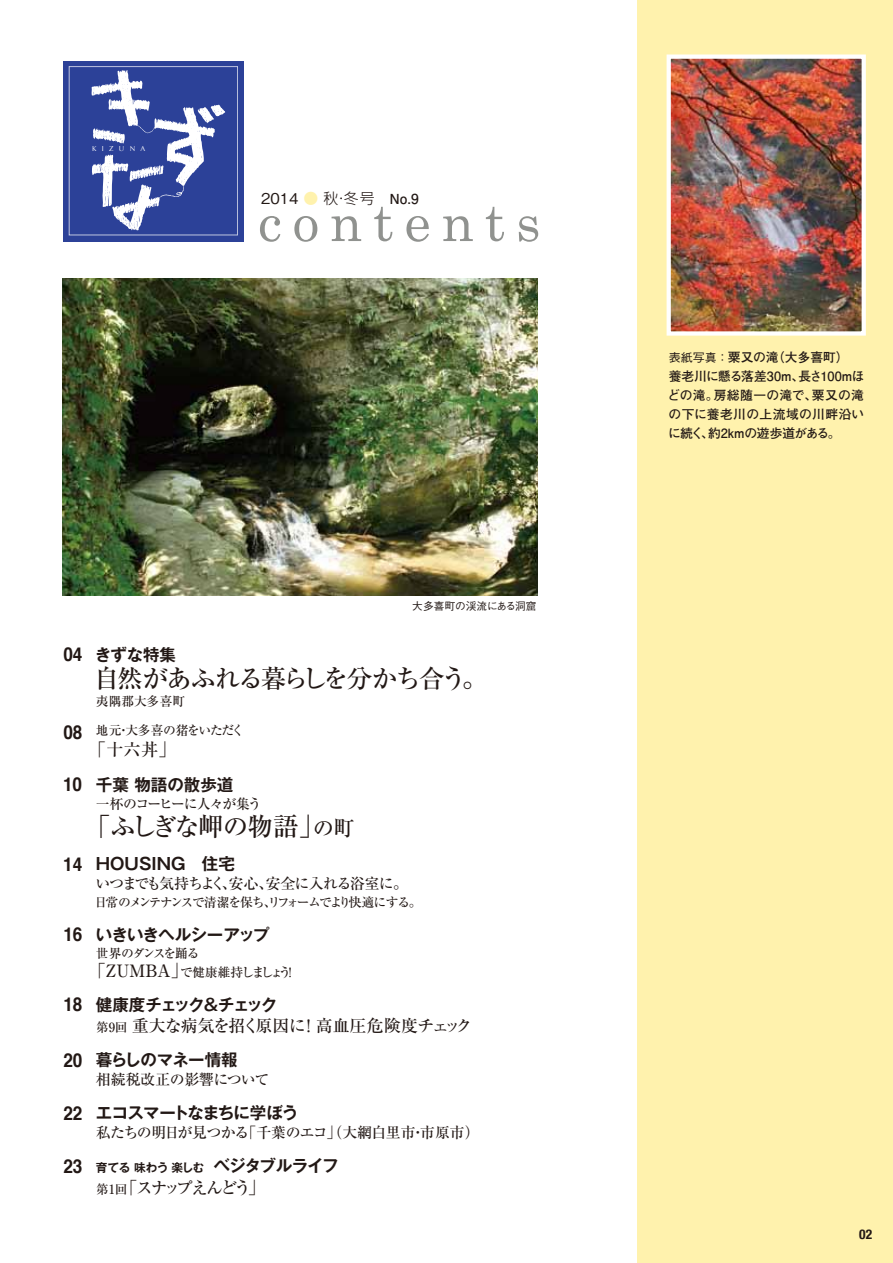
<style>
.page{position:relative;width:893px;height:1263px;background:#fff}
.page>*{position:absolute;margin:0;border:0;box-sizing:border-box;transform-origin:0 0}
.t1{font:53.1px "Century";letter-spacing:.2em;color:#90928f}
.t2{font:500 25.5px "Ryumin Pr 5";letter-spacing:-.08em;color:#221815}
.t3{font:700 19.2px "Helvetica";color:#221815;scale:.9 1}
.t4{font:500 17.55px "Ryumin Pr 5";color:#221815}
.t5{font:500 16.95px "Ryumin Pr 5";letter-spacing:-.055em;color:#221815}
.t6{font:500 16.95px "Ryumin Pr 5";letter-spacing:-.17em;color:#221815}
.t7{font:700 16.5px "Gothic MB101 Pro De";letter-spacing:-.035em;color:#221815}
.t8{font:700 16.5px "Gothic MB101 Pro De";color:#221815}
.t9{font:700 16.5px "Gothic MB101 Pro De";letter-spacing:-.095em;color:#221815}
.t10{font:700 16.5px "Gothic MB101 Pr 5 De";letter-spacing:-.02em;color:#221815}
.t11{font:500 14.85px "Ryumin Pr 5";letter-spacing:-.05em;color:#221815}
.t12{font:500 14.85px "Gothic BBB Pr 5";color:#221815}
.t13{font:500 14.85px "Ryumin Pr 5";letter-spacing:-.03em;color:#221815}
.t14{font:500 13.8px "Ryumin Pr 5";letter-spacing:-.09em;color:#221815}
.t15{font:700 condensed 13.5px "Helvetica Neue";color:#221815}
.t16{font:700 12.75px/19.2px "Futo Go B101 Pr 5";color:#221815}
.t17{font:500 12.75px "Ryumin Pr 5";letter-spacing:-.13em;color:#221815}
.t18{font:500 12.75px/19.2px "Ryumin Pr 5";letter-spacing:-.095em;color:#221815}
.t19{font:500 12.75px "Ryumin Pr 5";letter-spacing:-.055em;color:#221815}
.t20{font:500 12.75px "Ryumin Pr 5";color:#221815}
.t21{font:700 11.7px "Gothic MB101 Pro De";letter-spacing:-.05em;color:#221815}
.t22{font:500 10.65px "Gothic BBB Pr 5";letter-spacing:-.01em;color:#221815}
.t23{font:7.2px "Optima";letter-spacing:.74em;color:#fff}
.s1{color:#fff2ad}
.s2{font-family:"Shin Go Pr 5";font-weight:300}
.s3{font-family:"Futo Go B101 Pr 5";font-weight:700;font-size:13.8px}
.s4{font-size:21.3px}
.s5{font-size:16.95px}
.s6{font-size:12.75px}
.s7{font-size:16.5px}
.s8{font-family:"Gothic BBB Pr 5";font-weight:500;font-size:12px}
</style>
<div class="page">
<div style="left:637px;top:0;width:256px;height:1263px;background:#fff2ad"></div>
<div style="left:63px;top:61px;width:181px;height:180px;background:#2c4198"></div>
<svg style="left:91px;top:70px;width:134px;height:160px"></svg>
<img style="left:672px;top:60px;width:189px;height:271px">
<div style="left:667px;top:55px;width:199px;height:281px;border:4px solid #fff"></div>
<img style="left:63px;top:279px;width:475px;height:316px">
<p class="t23" style="left:92px;top:144px;width:54px">KIZUNA</p>
<p class="t12" style="left:261px;top:186px;width:159px">2014 <span class="s1">●</span> <span class="s2">秋・冬号</span> <span class="s3">No.9</span></p>
<p class="t1" style="left:258px;top:177px;width:284px">contents</p>
<p class="t22" style="left:412px;top:597px;width:126px">大多喜町の渓流にある洞窟</p>
<p class="t3" style="left:63px;top:638px;width:23px">04</p>
<p class="t3" style="left:63px;top:716px;width:23px">08</p>
<p class="t3" style="left:63px;top:769px;width:23px">10</p>
<p class="t3" style="left:63px;top:848px;width:23px">14</p>
<p class="t3" style="left:63px;top:918px;width:23px">16</p>
<p class="t3" style="left:63px;top:989px;width:23px">18</p>
<p class="t3" style="left:63px;top:1044px;width:23px">20</p>
<p class="t3" style="left:63px;top:1097px;width:23px">22</p>
<p class="t3" style="left:63px;top:1150px;width:23px">23</p>
<p class="t10" style="left:95px;top:641px;width:83px">きずな特集</p>
<p class="t2" style="left:94px;top:659px;width:395px">自然があふれる暮らしを分かち合う。</p>
<p class="t20" style="left:96px;top:691px;width:91px">夷隅郡大多喜町</p>
<p class="t19" style="left:96px;top:720px;width:150px">地元・大多喜の猪をいただく</p>
<p class="t4" style="left:88px;top:735px;width:89px">「十六丼」</p>
<p class="t8" style="left:96px;top:771px;width:139px">千葉 物語の散歩道</p>
<p class="t14" style="left:96px;top:793px;width:167px">一杯のコーヒーに人々が集う</p>
<p class="t2" style="left:85px;top:807px;width:271px">「ふしぎな岬の物語」<span class="s4">の町</span></p>
<p class="t8" style="left:96px;top:850px;width:140px">HOUSING　住宅</p>
<p class="t11" style="left:95px;top:872px;width:314px">いつまでも気持ちよく、安心、安全に入れる浴室に。</p>
<p class="t17" style="left:94px;top:892px;width:329px">日常のメンテナンスで清潔を保ち、リフォームでより快適にする。</p>
<p class="t7" style="left:96px;top:920px;width:175px">いきいきヘルシーアップ</p>
<p class="t18" style="left:89px;top:942px;width:209px;text-indent:7px">世界のダンスを踊る<br><span class="s5">「ＺＵＭＢＡ」</span>で健康維持しましょう！</p>
<p class="t9" style="left:96px;top:991px;width:183px">健康度チェック＆チェック</p>
<p class="t5" style="left:96px;top:1012px;width:378px"><span class="s6">第9回</span> 重大な病気を招く原因に！高血圧危険度チェック</p>
<p class="t7" style="left:96px;top:1046px;width:143px">暮らしのマネー情報</p>
<p class="t13" style="left:96px;top:1068px;width:175px">相続税改正の影響について</p>
<p class="t7" style="left:96px;top:1099px;width:204px">エコスマートなまちに学ぼう</p>
<p class="t11" style="left:96px;top:1121px;width:385px">私たちの明日が見つかる「千葉のエコ」（大網白里市・市原市）</p>
<p class="t21" style="left:96px;top:1158px;width:244px">育てる 味わう 楽しむ <span class="s7">ベジタブルライフ</span></p>
<p class="t6" style="left:96px;top:1174px;width:171px"><span class="s6">第1回</span>「スナップえんどう」</p>
<p class="t16" style="left:667px;top:347px;width:198px"><span class="s8">表紙写真 ：</span>粟又の滝（大多喜町）<br>養老川に懸る落差30m、長さ100mほどの滝。房総随一の滝で、粟又の滝の下に養老川の上流域の川畔沿いに続く、約2kmの遊歩道がある。</p>
<p class="t15" style="left:859px;top:1226px;width:14px">02</p>
</div>
